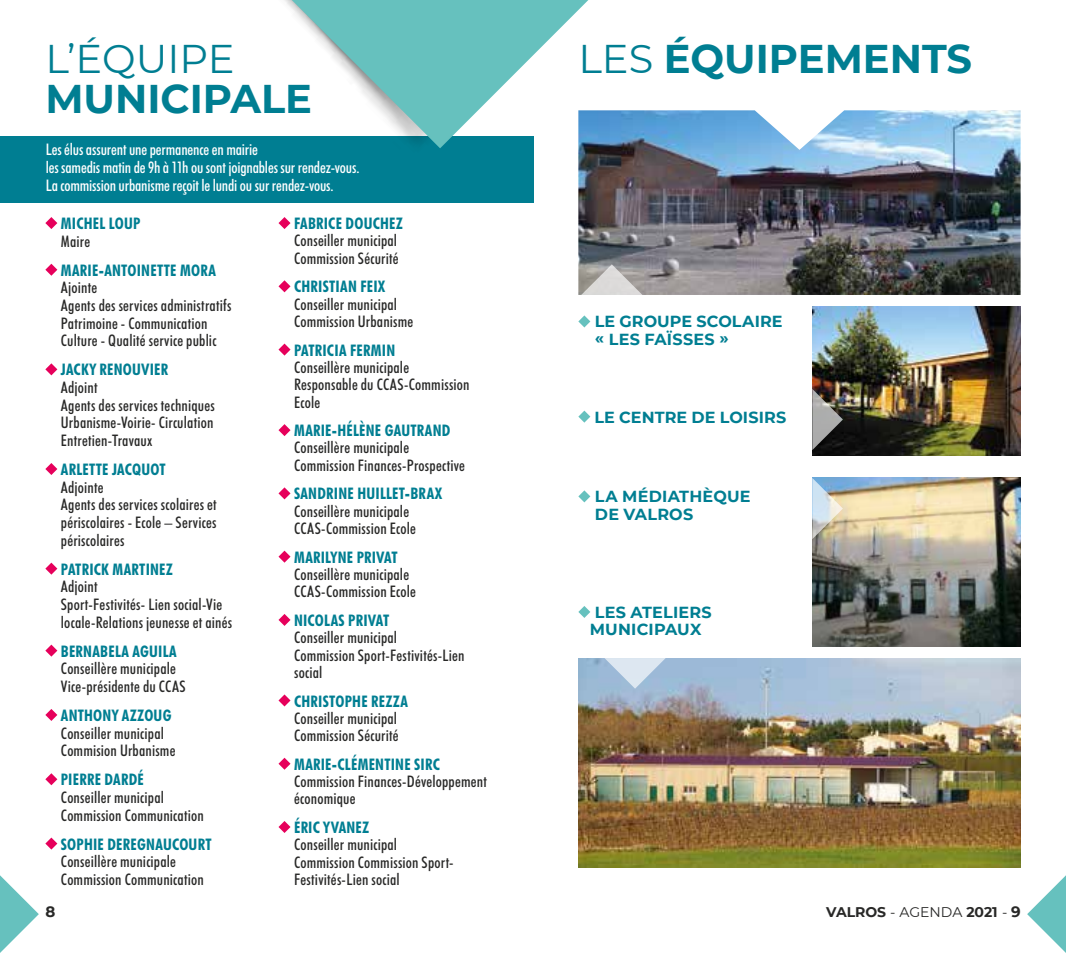
<style>
.page{position:relative;width:1066px;height:953px;background:#fff}
.page>*{position:absolute;margin:0;border:0;box-sizing:border-box;transform-origin:0 0}
.t1{font:700 40px "Montserrat";color:#007e92}
.t2{font:40px "Montserrat";color:#007e92}
.t3{font:500 condensed 16px/17.6px "Futura BT";letter-spacing:.01em;color:#282827}
.t4{font:700 condensed 16px "Futura BT";letter-spacing:.015em;color:#007e92}
.t5{font:500 condensed 16px/18px "Futura BT";letter-spacing:-.01em;color:#fff}
.t6{font:700 16px/17.4px "Montserrat";letter-spacing:.01em;color:#007e92}
.t7{font:700 15px "Montserrat";color:#282827}
.t8{font:700 14px "Montserrat";color:#282827}
.s1{font-weight:400}
.s2{font-size:15px}
</style>
<div class="page">
<img style="left:578px;top:658px;width:442px;height:209px">
<svg style="left:45px;top:217px;width:12px;height:12px"></svg>
<svg style="left:45px;top:264px;width:12px;height:12px"></svg>
<svg style="left:45px;top:363px;width:12px;height:12px"></svg>
<svg style="left:45px;top:463px;width:12px;height:12px"></svg>
<svg style="left:45px;top:562px;width:12px;height:12px"></svg>
<svg style="left:45px;top:644px;width:12px;height:12px"></svg>
<svg style="left:45px;top:709px;width:12px;height:12px"></svg>
<svg style="left:45px;top:773px;width:12px;height:12px"></svg>
<svg style="left:45px;top:837px;width:12px;height:12px"></svg>
<svg style="left:278px;top:217px;width:12px;height:12px"></svg>
<svg style="left:278px;top:280px;width:12px;height:12px"></svg>
<svg style="left:278px;top:343px;width:12px;height:12px"></svg>
<svg style="left:278px;top:424px;width:12px;height:12px"></svg>
<svg style="left:278px;top:487px;width:12px;height:12px"></svg>
<svg style="left:278px;top:550px;width:12px;height:12px"></svg>
<svg style="left:278px;top:614px;width:12px;height:12px"></svg>
<svg style="left:278px;top:694px;width:12px;height:12px"></svg>
<svg style="left:278px;top:757px;width:12px;height:12px"></svg>
<svg style="left:278px;top:821px;width:12px;height:12px"></svg>
<svg style="left:578px;top:315px;width:12px;height:12px"></svg>
<svg style="left:578px;top:410px;width:12px;height:12px"></svg>
<svg style="left:578px;top:490px;width:12px;height:12px"></svg>
<svg style="left:578px;top:606px;width:12px;height:12px"></svg>
<img style="left:578px;top:110px;width:442px;height:185px">
<img style="left:812px;top:478px;width:208px;height:168px">
<svg style="left:581px;top:264px;width:61px;height:31px;background:#bcbab8"></svg>
<svg style="left:812px;top:478px;width:31px;height:61px;background:#bec7c6"></svg>
<svg style="left:604px;top:658px;width:62px;height:30px;background:#bdd0e4"></svg>
<div style="left:0;top:136px;width:533px;height:67px;background:#007e92"></div>
<img style="left:812px;top:306px;width:208px;height:149px">
<svg style="left:812px;top:389px;width:31px;height:61px;background:#6d6a67"></svg>
<svg style="left:292px;top:0;width:296px;height:148px;fill:#66c1be"></svg>
<svg style="left:1027px;top:875px;width:39px;height:77px"></svg>
<svg style="left:0;top:875px;width:39px;height:77px"></svg>
<h1 class="t2" style="left:45px;top:31px;width:191px">L’ÉQUIPE</h1>
<h1 class="t1" style="left:45px;top:70px;width:268px">MUNICIPALE</h1>
<p class="t5" style="left:46px;top:140px;width:315px">Les élus assurent une permanence en mairie<br>les samedis matin de 9h à 11h ou sont joignables sur rendez-vous.<br>La commission urbanisme reçoit le lundi ou sur rendez-vous.</p>
<p class="t4" style="left:61px;top:214px;width:81px">MICHEL LOUP</p>
<p class="t3" style="left:61px;top:232px;width:31px">Maire</p>
<p class="t4" style="left:61px;top:260px;width:156px">MARIE-ANTOINETTE MORA</p>
<p class="t3" style="left:61px;top:279px;width:172px">Ajointe<br>Agents des services administratifs<br>Patrimoine - Communication<br>Culture - Qualité service public</p>
<p class="t4" style="left:61px;top:360px;width:109px">JACKY RENOUVIER</p>
<p class="t3" style="left:61px;top:378px;width:155px">Adjoint<br>Agents des services techniques<br>Urbanisme-Voirie- Circulation<br>Entretien-Travaux</p>
<p class="t4" style="left:61px;top:459px;width:106px">ARLETTE JACQUOT</p>
<p class="t3" style="left:61px;top:478px;width:157px">Adjointe<br>Agents des services scolaires et périscolaires - Ecole – Services périscolaires</p>
<p class="t4" style="left:61px;top:559px;width:114px">PATRICK MARTINEZ</p>
<p class="t3" style="left:61px;top:577px;width:173px">Adjoint<br>Sport-Festivités- Lien social-Vie locale-Relations jeunesse et ainés</p>
<p class="t4" style="left:61px;top:641px;width:117px">BERNABELA AGUILA</p>
<p class="t3" style="left:61px;top:659px;width:126px">Conseillère municipale<br>Vice-présidente du CCAS</p>
<p class="t4" style="left:61px;top:705px;width:112px">ANTHONY AZZOUG</p>
<p class="t3" style="left:61px;top:724px;width:116px">Conseiller municipal<br>Commision Urbanisme</p>
<p class="t4" style="left:61px;top:769px;width:85px">PIERRE DARDÉ</p>
<p class="t3" style="left:61px;top:788px;width:144px">Conseiller municipal<br>Commission Communication</p>
<p class="t4" style="left:61px;top:834px;width:152px">SOPHIE DEREGNAUCOURT</p>
<p class="t3" style="left:61px;top:852px;width:144px">Conseillère municipale<br>Commission Communication</p>
<p class="t4" style="left:294px;top:214px;width:110px">FABRICE DOUCHEZ</p>
<p class="t3" style="left:294px;top:232px;width:106px">Conseiller municipal<br>Commission Sécurité</p>
<p class="t4" style="left:294px;top:277px;width:92px">CHRISTIAN FEIX</p>
<p class="t3" style="left:294px;top:295px;width:121px">Conseiller municipal<br>Commission Urbanisme</p>
<p class="t4" style="left:294px;top:340px;width:103px">PATRICIA FERMIN</p>
<p class="t3" style="left:294px;top:358px;width:177px">Conseillère municipale<br>Responsable du CCAS-Commission<br>Ecole</p>
<p class="t4" style="left:294px;top:421px;width:158px">MARIE-HÉLÈNE GAUTRAND</p>
<p class="t3" style="left:294px;top:439px;width:173px">Conseillère municipale<br>Commission Finances-Prospective</p>
<p class="t4" style="left:294px;top:484px;width:149px">SANDRINE HUILLET-BRAX</p>
<p class="t3" style="left:294px;top:502px;width:123px">Conseillère municipale<br>CCAS-Commission Ecole</p>
<p class="t4" style="left:294px;top:547px;width:105px">MARILYNE PRIVAT</p>
<p class="t3" style="left:294px;top:565px;width:123px">Conseillère municipale<br>CCAS-Commission Ecole</p>
<p class="t4" style="left:294px;top:610px;width:97px">NICOLAS PRIVAT</p>
<p class="t3" style="left:294px;top:628px;width:172px">Conseiller municipal<br>Commission Sport-Festivités-Lien social</p>
<p class="t4" style="left:294px;top:691px;width:115px">CHRISTOPHE REZZA</p>
<p class="t3" style="left:294px;top:709px;width:106px">Conseiller municipal<br>Commission Sécurité</p>
<p class="t4" style="left:294px;top:754px;width:147px">MARIE-CLÉMENTINE SIRC</p>
<p class="t3" style="left:294px;top:772px;width:194px">Commission Finances-Développement économique</p>
<p class="t4" style="left:294px;top:817px;width:77px">ÉRIC YVANEZ</p>
<p class="t3" style="left:294px;top:835px;width:161px">Conseiller municipal<br>Commission Commission Sport-<br>Festivités-Lien social</p>
<h1 class="t1" style="left:578px;top:30px;width:395px"><span class="s1">LES</span> ÉQUIPEMENTS</h1>
<p class="t6" style="left:595px;top:312px;width:189px">LE GROUPE SCOLAIRE « LES FAÏSSES »</p>
<p class="t6" style="left:595px;top:407px;width:193px">LE CENTRE DE LOISIRS</p>
<p class="t6" style="left:595px;top:487px;width:157px">LA MÉDIATHÈQUE<br>DE VALROS</p>
<p class="t6" style="left:590px;top:602px;width:124px;text-indent:5px">LES ATELIERS<br>MUNICIPAUX</p>
<p class="t7" style="left:45px;top:900px;width:11px">8</p>
<p class="t8" style="left:826px;top:901px;width:196px">VALROS <span class="s1">- AGENDA</span> 2021 <span class="s1">-</span> <span class="s2">9</span></p>
</div>
